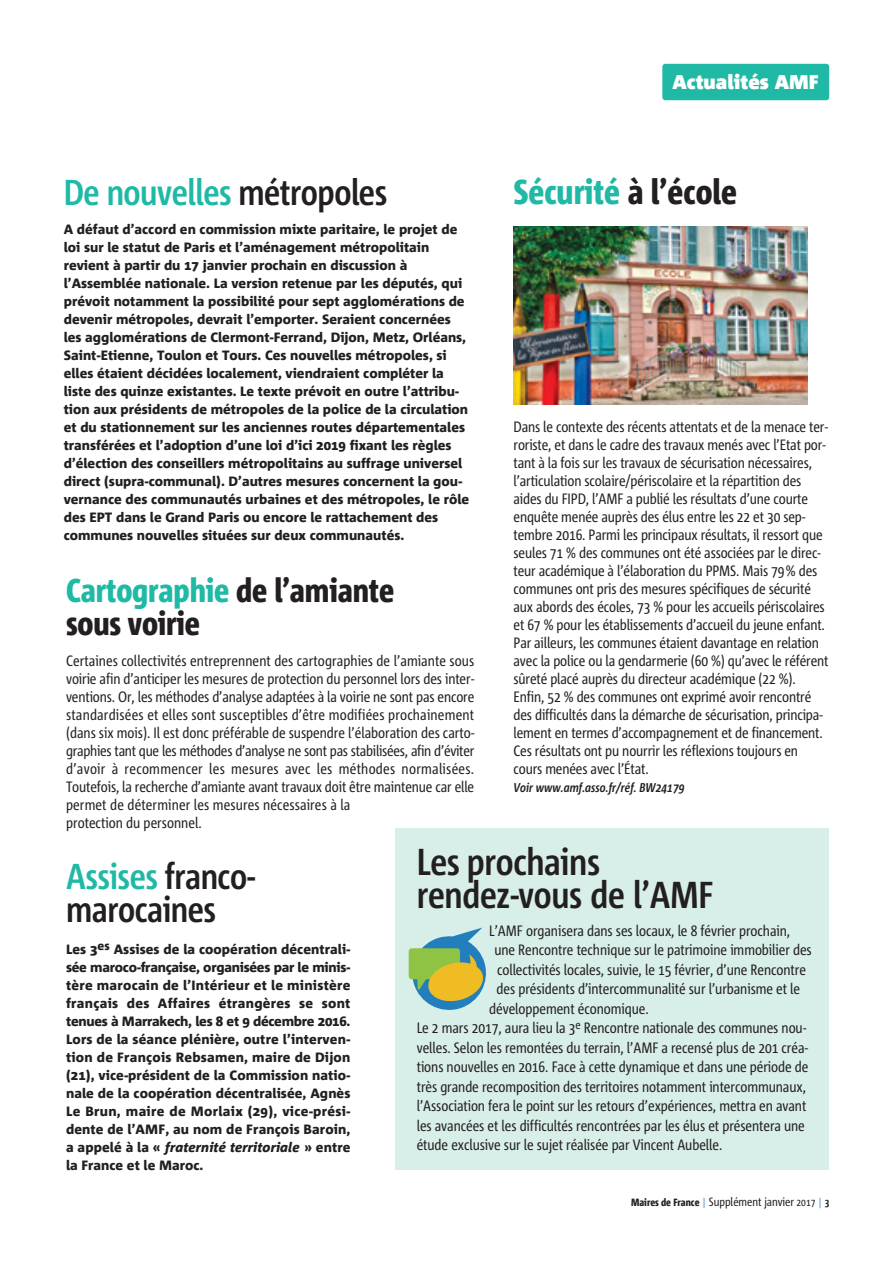
<style>
.page{position:relative;width:893px;height:1263px;background:#fff}
.page>*{position:absolute;margin:0;border:0;box-sizing:border-box;transform-origin:0 0}
.t1{font:700 37.5px/33px "Corpid C1 Cd";letter-spacing:-.01em;color:#231f20}
.t2{font:700 36px/33px "Corpid C1 Cd";letter-spacing:-.015em;color:#231f20}
.t3{font:700 36px "Corpid C1 Cd";letter-spacing:-.015em;color:#1fb9a5}
.t4{font:800 34.5px "Corpid C1 Cd";color:#1fb9a5}
.t5{font:800 33px/33px "Corpid C1 Cd";letter-spacing:-.005em;color:#231f20}
.t6{font:900 19.8px "Corpid C1";color:#fff}
.t7{font:15px/18px "Corpid C1 Cd";letter-spacing:-.01em;color:#231f20}
.t8{font:800 13.5px/18px "Corpid C1";color:#231f20}
.t9{font:italic 700 12.75px "Corpid C1 Cd";color:#231f20}
.t10{font:12px "Corpid C1 Cd";color:#231f20}
.s1{color:#231f20}
.s2{color:#1fb9a5}
.s3{font-style:italic}
.s4{font-weight:800;font-size:10.5px}
.s5{font-size:10.5px;color:#4f87c6}
.s6{font-size:10.5px}
.s7{font-weight:700;font-size:10.5px}
</style>
<div class="page">
<div style="left:662px;top:64px;width:167px;height:36px;background:#1fb9a5;border-radius:3px"></div>
<div style="left:395px;top:828px;width:434px;height:341px;background:#d8eee8"></div>
<img style="left:514px;top:226px;width:294px;height:179px">
<svg style="left:408px;top:927px;width:78px;height:83px"></svg>
<h2 class="t3" style="left:64px;top:177px;width:325px">De nouvelles <span class="s1">métropoles</span></h2>
<p class="t8" style="left:64px;top:221px;width:407px">A défaut d’accord en commission mixte paritaire, le projet de loi sur le statut de Paris et l’aménagement métropolitain revient à partir du 17 janvier prochain en discussion à l’Assemblée nationale. La version retenue par les députés, qui prévoit notamment la possibilité pour sept agglomérations de devenir métropoles, devrait l’emporter. Seraient concernées les agglomérations de Clermont-Ferrand, Dijon, Metz, Orléans, Saint-Etienne, Toulon et Tours. Ces nouvelles métropoles, si elles étaient décidées localement, viendraient compléter la liste des quinze existantes. Le texte prévoit en outre l’attribu&shy;tion aux présidents de métropoles de la police de la circulation et du stationnement sur les anciennes routes départementales transférées et l’adoption d’une loi d’ici 2019 fixant les règles d’élection des conseillers métropolitains au suffrage universel direct (supra-communal). D’autres mesures concernent la gou&shy;vernance des communautés urbaines et des métropoles, le rôle des EPT dans le Grand Paris ou encore le rattachement des communes nouvelles situées sur deux communautés.</p>
<h3 class="t5" style="left:66px;top:576px;width:330px"><span class="s2">Cartographie</span> de l’amiante sous voirie</h3>
<p class="t7" style="left:66px;top:652px;width:410px">Certaines collectivités entreprennent des cartographies de l’amiante sous voirie afin d’anticiper les mesures de protection du personnel lors des inter&shy;ventions. Or, les méthodes d’analyse adaptées à la voirie ne sont pas encore standardisées et elles sont susceptibles d’être modifiées prochainement (dans six mois). Il est donc préférable de suspendre l’élaboration des carto&shy;graphies tant que les méthodes d’analyse ne sont pas stabilisées, afin d’éviter d’avoir à recommencer les mesures avec les méthodes normalisées.<br>Toutefois, la recherche d’amiante avant travaux doit être maintenue car elle permet de déterminer les mesures nécessaires à la<br>protection du personnel.</p>
<h3 class="t6" style="left:672px;top:74px;width:148px">Actualités AMF</h3>
<h3 class="t4" style="left:513px;top:177px;width:225px">Sécurité <span class="s1">à l’école</span></h3>
<p class="t7" style="left:514px;top:418px;width:317px">Dans le contexte des récents attentats et de la menace ter&shy;roriste, et dans le cadre des travaux menés avec l’Etat por&shy;tant à la fois sur les travaux de sécurisation nécessaires, l’articulation scolaire/périscolaire et la répartition des aides du FIPD, l’AMF a publié les résultats d’une courte enquête menée auprès des élus entre les 22 et 30 sep&shy;tembre 2016. Parmi les principaux résultats, il ressort que seules 71 % des communes ont été associées par le direc&shy;teur académique à l’élaboration du PPMS. Mais 79% des communes ont pris des mesures spécifiques de sécurité aux abords des écoles, 73 % pour les accueils périscolaires et 67 % pour les établissements d’accueil du jeune enfant.<br>Par ailleurs, les communes étaient davantage en relation avec la police ou la gendarmerie (60 %) qu’avec le référent sûreté placé auprès du directeur académique (22 %).<br>Enfin, 52 % des communes ont exprimé avoir rencontré des difficultés dans la démarche de sécurisation, principa&shy;lement en termes d’accompagnement et de financement.<br>Ces résultats ont pu nourrir les réflexions toujours en cours menées avec l’État.</p>
<p class="t9" style="left:514px;top:782px;width:172px">Voir www.amf.asso.fr/réf. BW24179</p>
<h2 class="t2" style="left:66px;top:862px;width:191px"><span class="s2">Assises</span> franco&shy;marocaines</h2>
<p class="t8" style="left:66px;top:941px;width:286px;text-align:justify">Les 3<sup>es</sup> Assises de la coopération décentrali&shy;sée maroco-française, organisées par le minis&shy;tère marocain de l’Intérieur et le ministère français des Affaires étrangères se sont tenues à Marrakech, les 8 et 9 décembre 2016.<br>Lors de la séance plénière, outre l’interven&shy;tion de François Rebsamen, maire de Dijon (21), vice-président de la Commission natio&shy;nale de la coopération décentralisée, Agnès Le Brun, maire de Morlaix (29), vice-prési&shy;dente de l’AMF, au nom de François Baroin, a appelé à la « <span class="s3">fraternité territoriale</span> » entre la France et le Maroc.</p>
<h1 class="t1" style="left:417px;top:848px;width:298px">Les prochains rendez-vous de l’AMF</h1>
<p class="t7" style="left:489px;top:922px;width:302px">L’AMF organisera dans ses locaux, le 8 février prochain,</p>
<p class="t7" style="left:494px;top:942px;width:319px">une Rencontre technique sur le patrimoine immobilier des</p>
<p class="t7" style="left:497px;top:961px;width:310px">collectivités locales, suivie, le 15 février, d’une Rencontre</p>
<p class="t7" style="left:497px;top:981px;width:305px">des présidents d’intercommunalité sur l’urbanisme et le</p>
<p class="t7" style="left:489px;top:1000px;width:161px">développement économique.</p>
<p class="t7" style="left:417px;top:1020px;width:391px">Le 2 mars 2017, aura lieu la 3<sup>e</sup> Rencontre nationale des communes nou-</p>
<p class="t7" style="left:417px;top:1039px;width:393px">velles. Selon les remontées du terrain, l’AMF a recensé plus de 201 créa-</p>
<p class="t7" style="left:417px;top:1059px;width:393px">tions nouvelles en 2016. Face à cette dynamique et dans une période de</p>
<p class="t7" style="left:417px;top:1078px;width:391px">très grande recomposition des territoires notamment intercommunaux,</p>
<p class="t7" style="left:417px;top:1098px;width:391px">l’Association fera le point sur les retours d’expériences, mettra en avant</p>
<p class="t7" style="left:417px;top:1117px;width:390px">les avancées et les difficultés rencontrées par les élus et présentera une</p>
<p class="t7" style="left:417px;top:1137px;width:307px">étude exclusive sur le sujet réalisée par Vincent Aubelle.</p>
<p class="t10" style="left:631px;top:1197px;width:200px"><span class="s4">Maires de France</span> <span class="s5">|</span> Supplément janvier <span class="s6">2017</span> <span class="s5">|</span> <span class="s7">3</span></p>
</div>
